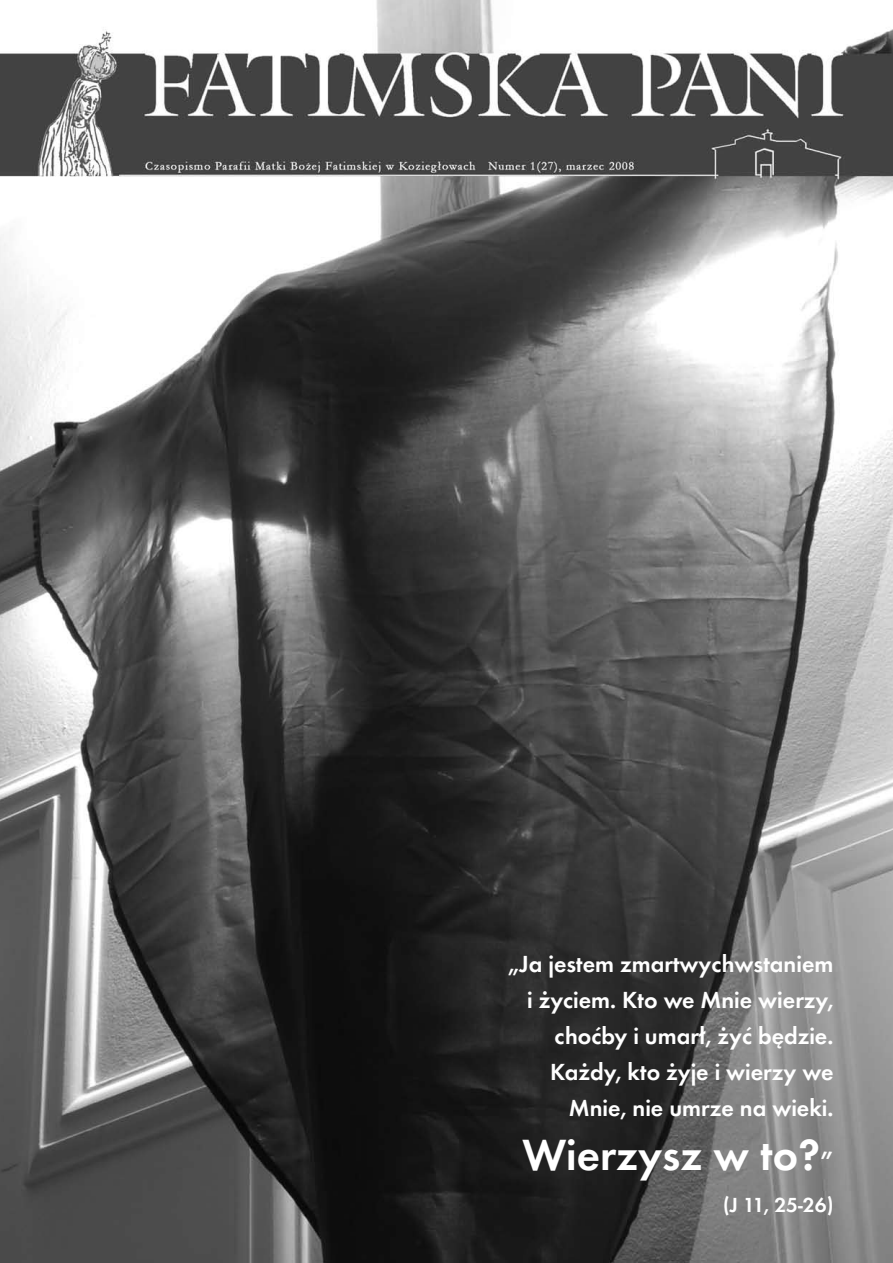
<style>
.page{position:relative;width:893px;height:1263px;background:#fff}
.page>*{position:absolute;margin:0;border:0;box-sizing:border-box;transform-origin:0 0}
.t1{font:600 45px "Futura TEE";color:#fff}
.t2{font:600 24px/36px "Futura TEE";color:#fff;text-align:right}
.t3{font:600 21px "Futura TEE";color:#fff}
.s1{font-size:27px}
</style>
<div class="page">
<img style="left:0;top:0;width:893px;height:1263px">
<p class="t2" style="left:508px;top:945px;width:327px">„Ja jestem zmartwychwstaniem i życiem. Kto we Mnie wierzy, choćby i umarł, żyć będzie.<br>Każdy, kto żyje i wierzy we<br>Mnie, nie umrze na wieki.</p>
<h1 class="t1" style="left:522px;top:1128px;width:313px">Wierzysz w to?<span class="s1">”</span></h1>
<p class="t3" style="left:723px;top:1192px;width:112px">(J 11, 25-26)</p>
</div>
